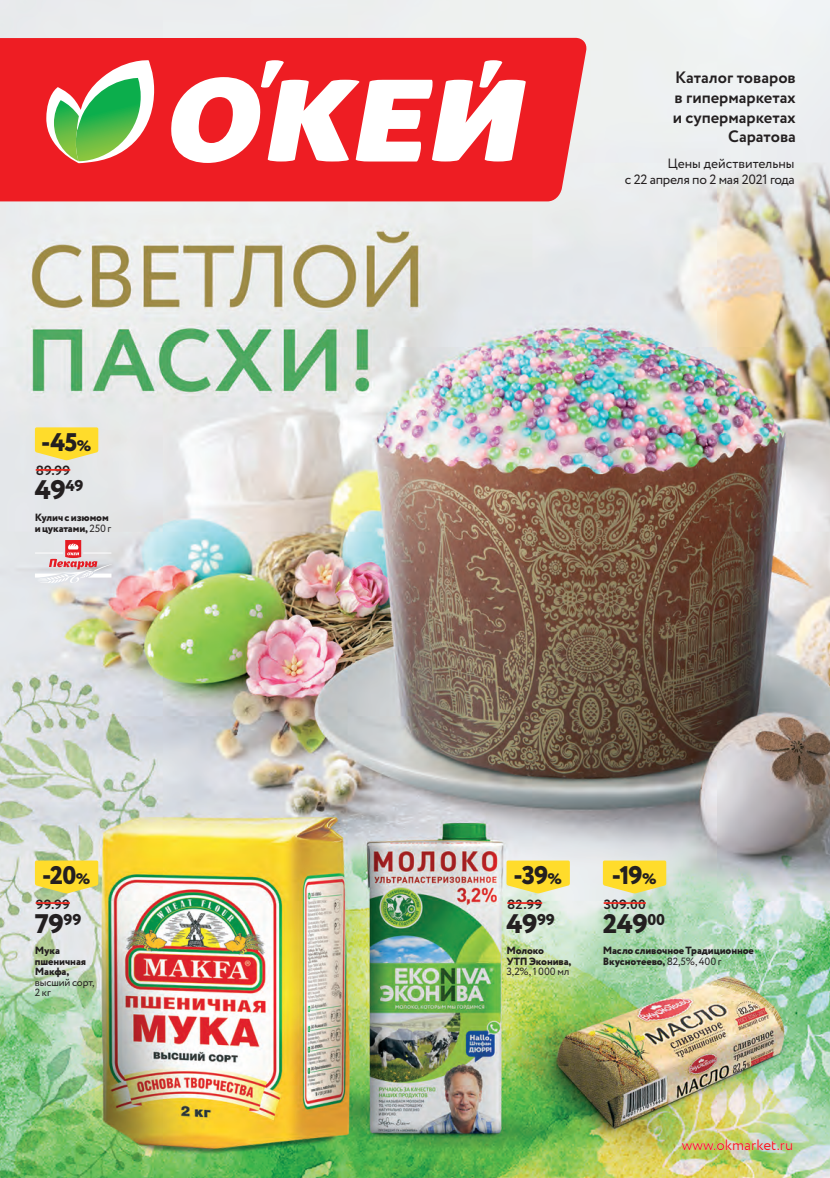
<style>
.page{position:relative;width:830px;height:1178px;background:#fff}
.page>*{position:absolute;margin:0;border:0;box-sizing:border-box;transform-origin:0 0}
.t1{font:800 26.85px "Circe";letter-spacing:-.02em;color:#231f20;scale:1.04 1}
.t2{font:800 25.5px "Circe";letter-spacing:-.035em;color:#231f20}
.t3{font:700 16.5px/19.8px "Circe";color:#231f20;text-align:right}
.t4{font:15px "Circe";color:#ee1d23}
.t5{font:13.5px/16.2px "Circe";letter-spacing:-.025em;color:#231f20;text-align:right}
.t6{font:700 13.35px "Circe";letter-spacing:.02em;color:#231f20;scale:1.04 1}
.t7{font:800 10.5px/10.5px "Circe";letter-spacing:-.01em;color:#231f20}
.t8{font:10.5px/10.5px "Circe";letter-spacing:-.015em;color:#231f20}
.s1{font-size:15.3px}
.s2{font-weight:400}
</style>
<div class="page">
<img style="left:0;top:0;width:829px;height:1178px">
<div style="left:0;top:38px;width:586px;height:163px;background:#ee1d23"></div>
<svg style="left:170px;top:60px;width:355px;height:103px"></svg>
<svg style="left:46px;top:58px;width:108px;height:105px"></svg>
<hr style="left:507px;top:902px;width:35px;height:2px;background:#ed2d22">
<svg style="left:506px;top:860px;width:63px;height:33px;background:#fbde44"></svg>
<hr style="left:36px;top:469px;width:34px;height:2px;background:#ed2d22">
<svg style="left:35px;top:427px;width:63px;height:33px;background:#fbdd42"></svg>
<svg style="left:35px;top:540px;width:76px;height:43px;background:#e3cace"></svg>
<hr style="left:36px;top:902px;width:34px;height:2px;background:#ed2d22">
<svg style="left:35px;top:860px;width:63px;height:33px;background:#f6da3c"></svg>
<hr style="left:603px;top:902px;width:42px;height:2px;background:#ed2d22">
<svg style="left:602px;top:860px;width:64px;height:33px;background:#f9dd44"></svg>
<h2 class="t2" style="left:41px;top:425px;width:52px">-45<span class="s1">%</span></h2>
<p class="t6" style="left:36px;top:462px;width:35px">89.99</p>
<h1 class="t1" style="left:35px;top:472px;width:48px">49<sup>49</sup></h1>
<p class="t7" style="left:35px;top:513px;width:78px">Кулич с изюмом и цукатами, <span class="s2">250 г</span></p>
<h2 class="t2" style="left:42px;top:858px;width:50px">-20<span class="s1">%</span></h2>
<p class="t6" style="left:36px;top:895px;width:34px">99.99</p>
<h1 class="t1" style="left:35px;top:905px;width:46px">79<sup>99</sup></h1>
<p class="t7" style="left:35px;top:946px;width:53px">Мука пшеничная<br>Макфа,</p>
<p class="t8" style="left:35px;top:977px;width:61px">высший сорт,<br>2 кг</p>
<h3 class="t3" style="left:672px;top:68px;width:125px">Каталог товаров в гипермаркетах и супермаркетах<br>Саратова</h3>
<p class="t5" style="left:624px;top:156px;width:171px">Цены действительны<br>с 22 апреля по 2 мая 2021 года</p>
<h2 class="t2" style="left:513px;top:858px;width:50px">-39<span class="s1">%</span></h2>
<h2 class="t2" style="left:611px;top:858px;width:46px">-19<span class="s1">%</span></h2>
<p class="t6" style="left:507px;top:895px;width:35px">82.99</p>
<p class="t6" style="left:603px;top:895px;width:42px">309.00</p>
<h1 class="t1" style="left:506px;top:905px;width:48px">49<sup>99</sup></h1>
<h1 class="t1" style="left:602px;top:905px;width:61px">249<sup>00</sup></h1>
<p class="t7" style="left:506px;top:946px;width:67px">Молоко<br>УТП Эконива,</p>
<p class="t8" style="left:506px;top:967px;width:64px">3,2%, 1 000 мл</p>
<p class="t7" style="left:602px;top:946px;width:152px">Масло сливочное Традиционное<br>Вкуснотеево, <span class="s2">82,5%, 400 г</span></p>
<h3 class="t4" style="left:681px;top:1134px;width:113px">www.okmarket.ru</h3>
</div>
